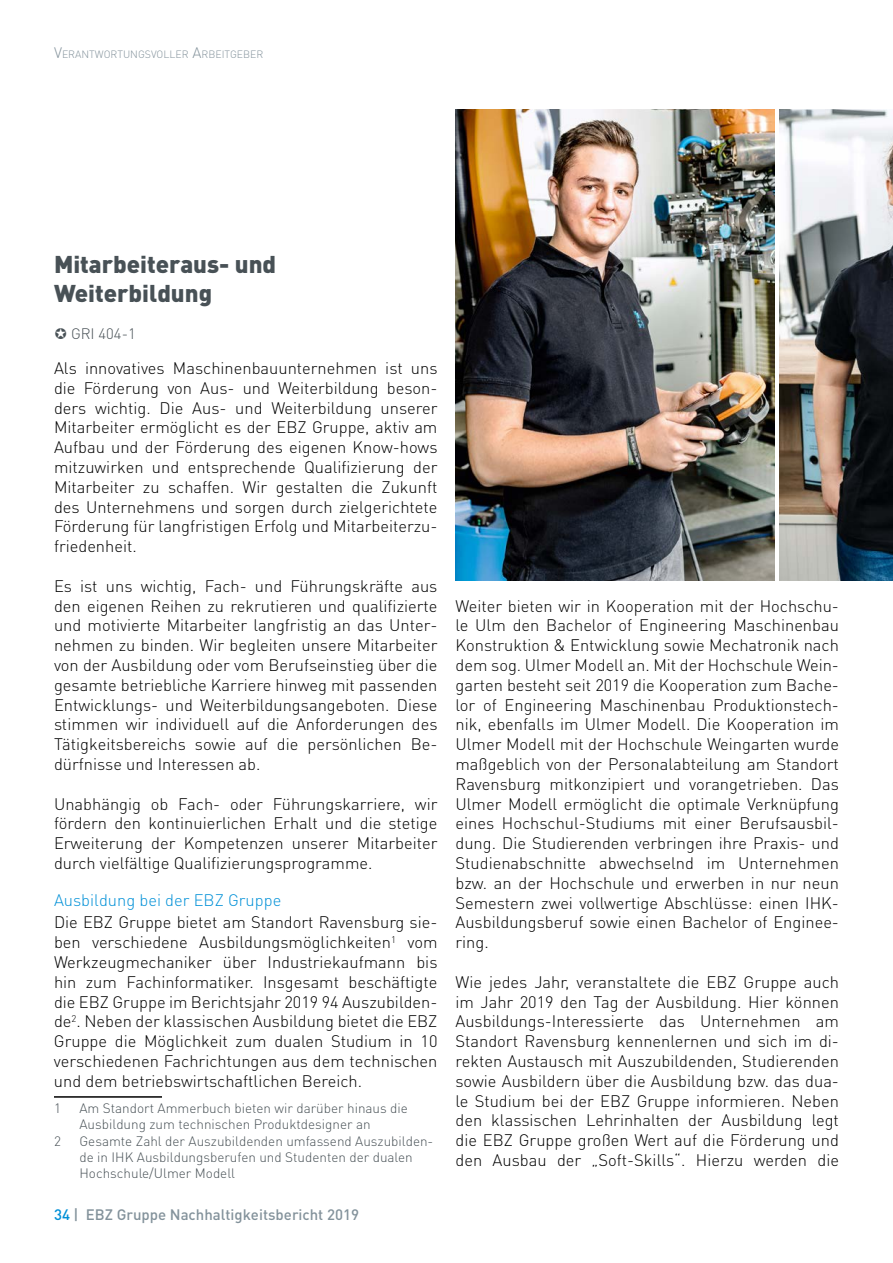
<style>
.page{position:relative;width:893px;height:1263px;background:#fff}
.page>*{position:absolute;margin:0;border:0;box-sizing:border-box;transform-origin:0 0}
.t1{font:900 24px/28.8px "DIN Pro";color:#485156}
.t2{font:300 16.5px/19.8px "DIN Pro";color:#000;text-align:justify}
.t3{font:300 16.5px "DIN Pro";color:#0090d7}
.t4{font:500 15px "DIN Pro";color:#83929b}
.t5{font:300 15px "DIN Pro";color:#485156}
.t6{font:300 13.5px/16.2px "DIN Pro";color:#485156}
.t7{font:300 10.5px "DIN Pro";color:#83929b}
.s1{font-size:15px}
.s2{color:#0090d7}
</style>
<div class="page">
<hr style="left:54px;top:1096px;width:108px;height:2px;background:#000">
<img style="left:455px;top:109px;width:319px;height:471px">
<img style="left:780px;top:109px;width:113px;height:471px">
<p class="t7" style="left:54px;top:47px;width:211px"><span class="s1">V</span>ERANTWORTU NGSVOLLER <span class="s1">A</span>RBEITG EBER</p>
<h1 class="t1" style="left:54px;top:249px;width:224px">Mitarbeiteraus- und<br>Weiterbildung</h1>
<p class="t5" style="left:71px;top:324px;width:66px">GRI 404-1</p>
<p class="t2" style="left:54px;top:357px;width:385px">Als innovatives Maschinenbauunternehmen ist uns die Förderung von Aus- und Weiterbildung beson&shy;ders wichtig. Die Aus- und Weiterbildung unserer Mitarbeiter ermöglicht es der EBZ Gruppe, aktiv am Aufbau und der Förderung des eigenen Know-hows mitzuwirken und entsprechende Qualifizierung der Mitarbeiter zu schaffen. Wir gestalten die Zukunft des Unternehmens und sorgen durch zielgerichtete Förderung für langfristigen Erfolg und Mitarbeiterzu&shy;friedenheit.</p>
<p class="t2" style="left:54px;top:575px;width:385px">Es ist uns wichtig, Fach- und Führungskräfte aus den eigenen Reihen zu rekrutieren und qualifizierte und motivierte Mitarbeiter langfristig an das Unter&shy;nehmen zu binden. Wir begleiten unsere Mitarbeiter von der Ausbildung oder vom Berufseinstieg über die gesamte betriebliche Karriere hinweg mit passenden Entwicklungs- und Weiterbildungsangeboten. Diese stimmen wir individuell auf die Anforderungen des Tätigkeitsbereichs sowie auf die persönlichen Be&shy;dürfnisse und Interessen ab.</p>
<p class="t2" style="left:54px;top:793px;width:385px">Unabhängig ob Fach- oder Führungskarriere, wir fördern den kontinuierlichen Erhalt und die stetige Erweiterung der Kompetenzen unserer Mitarbeiter durch vielfältige Qualifizierungsprogramme.</p>
<p class="t3" style="left:54px;top:889px;width:229px">Ausbildung bei der EBZ Gruppe</p>
<p class="t2" style="left:54px;top:912px;width:385px">Die EBZ Gruppe bietet am Standort Ravensburg sie&shy;ben verschiedene Ausbildungsmöglichkeiten<sup>1</sup> vom Werkzeugmechaniker über Industriekaufmann bis hin zum Fachinformatiker. Insgesamt beschäftigte die EBZ Gruppe im Berichtsjahr 2019 94 Auszubilden&shy;de<sup>2</sup>. Neben der klassischen Ausbildung bietet die EBZ Gruppe die Möglichkeit zum dualen Studium in 10 verschiedenen Fachrichtungen aus dem technischen und dem betriebswirtschaftlichen Bereich.</p>
<p class="t6" style="left:54px;top:1099px;width:8px">1</p>
<p class="t6" style="left:80px;top:1099px;width:330px">Am Standort Ammerbuch bieten wir darüber hinaus die<br>Ausbildung zum technischen Produktdesigner an</p>
<p class="t6" style="left:54px;top:1132px;width:8px">2</p>
<p class="t6" style="left:80px;top:1132px;width:355px">Gesamte Zahl der Auszubildenden umfassend Auszubilden&shy;de in IHK Ausbildungsberufen und Studenten der dualen<br>Hochschule/Ulmer Modell</p>
<p class="t4" style="left:54px;top:1205px;width:306px"><span class="s2">34</span> | EBZ Gruppe Nachhaltigkeitsbericht 2019</p>
<p class="t2" style="left:455px;top:595px;width:385px">Weiter bieten wir in Kooperation mit der Hochschu&shy;le Ulm den Bachelor of Engineering Maschinenbau Konstruktion &amp; Entwicklung sowie Mechatronik nach dem sog. Ulmer Modell an. Mit der Hochschule Wein&shy;garten besteht seit 2019 die Kooperation zum Bache&shy;lor of Engineering Maschinenbau Produktionstech&shy;nik, ebenfalls im Ulmer Modell. Die Kooperation im Ulmer Modell mit der Hochschule Weingarten wurde maßgeblich von der Personalabteilung am Standort Ravensburg mitkonzipiert und vorangetrieben. Das Ulmer Modell ermöglicht die optimale Verknüpfung eines Hochschul-Studiums mit einer Berufsausbil&shy;dung. Die Studierenden verbringen ihre Praxis- und Studienabschnitte abwechselnd im Unternehmen bzw. an der Hochschule und erwerben in nur neun Semestern zwei vollwertige Abschlüsse: einen IHK-Ausbildungsberuf sowie einen Bachelor of Enginee&shy;ring.</p>
<p class="t2" style="left:455px;top:971px;width:385px">Wie jedes Jahr, veranstaltete die EBZ Gruppe auch im Jahr 2019 den Tag der Ausbildung. Hier können Ausbildungs-Interessierte das Unternehmen am Standort Ravensburg kennenlernen und sich im di&shy;rekten Austausch mit Auszubildenden, Studierenden sowie Ausbildern über die Ausbildung bzw. das dua&shy;le Studium bei der EBZ Gruppe informieren. Neben den klassischen Lehrinhalten der Ausbildung legt die EBZ Gruppe großen Wert auf die Förderung und den Ausbau der „Soft-Skills“. Hierzu werden die</p>
</div>
